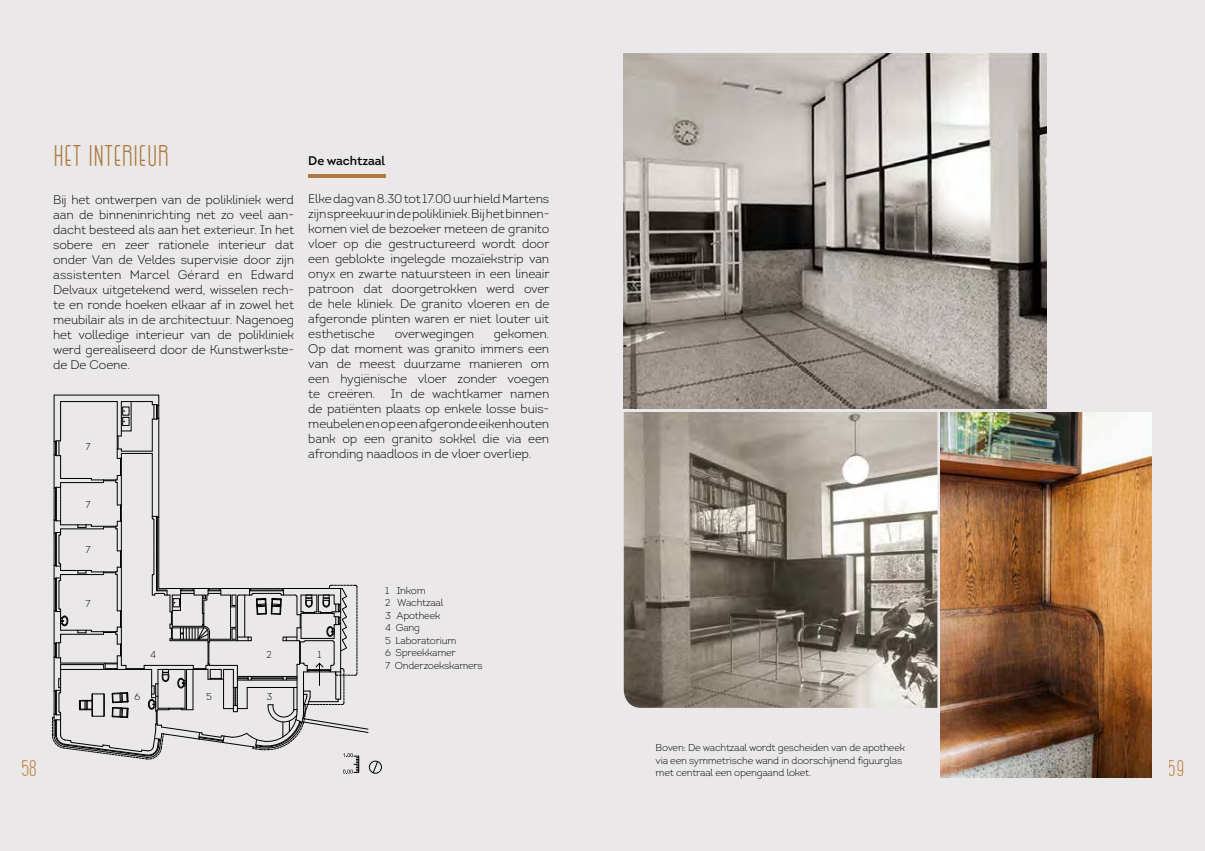
<style>
.page{position:relative;width:1205px;height:851px;background:#fff}
.page>*{position:absolute;margin:0;border:0;box-sizing:border-box;transform-origin:0 0}
.t1{font:30px "GOGOIA";letter-spacing:-.01em;color:#af7b3e}
.t2{font:22.5px "GOGOIA";color:#d09149}
.t3{font:300 12.5px/15px "Intro";letter-spacing:-.01em;color:#000;text-align:justify}
.t4{font:12.5px "Intro";letter-spacing:-.01em;color:#000}
.t5{font:300 10px/12.5px "Intro";letter-spacing:-.02em;color:#000}
</style>
<div class="page">
<div style="left:0;top:0;width:1205px;height:850px;background:#eae8e9"></div>
<hr style="left:121px;top:401px;width:1px;height:35px;background:#000">
<hr style="left:131px;top:401px;width:1px;height:30px;background:#000">
<hr style="left:117px;top:401px;width:1px;height:35px;background:#000">
<hr style="left:158px;top:418px;width:1px;height:99px;background:#000">
<hr style="left:54px;top:395px;width:1px;height:46px;background:#000">
<hr style="left:60px;top:401px;width:1px;height:40px;background:#000">
<hr style="left:152px;top:419px;width:1px;height:32px;background:#000">
<div style="left:369px;top:761px;width:12px;height:12px;border:1px solid #000;border-radius:50%"></div>
<svg style="left:54px;top:394px;width:106px;height:28px"></svg>
<hr style="left:308px;top:175px;width:77px;height:3px;background:#af7b3e">
<svg style="left:52px;top:430px;width:326px;height:343px"></svg>
<img style="left:624px;top:53px;width:422px;height:356px">
<img style="left:624px;top:412px;width:313px;height:295px">
<img style="left:941px;top:412px;width:211px;height:365px">
<h1 class="t1" style="left:53px;top:139px;width:118px">HET INTERIEUR</h1>
<p class="t3" style="left:53px;top:192px;width:242px">Bij het ontwerpen van de polikliniek werd aan de binneninrichting net zo veel aan&shy;dacht besteed als aan het exterieur. In het sobere en zeer rationele interieur dat onder Van de Veldes supervisie door zijn assistenten Marcel Gérard en Edward Delvaux uitgetekend werd, wisselen rech&shy;te en ronde hoeken elkaar af in zowel het meubilair als in de architectuur. Nagenoeg het volledige interieur van de polikliniek werd gerealiseerd door de Kunstwerkste&shy;de De Coene.</p>
<p class="t5" style="left:85px;top:440px;width:7px">7</p>
<p class="t4" style="left:308px;top:153px;width:78px">De wachtzaal</p>
<p class="t3" style="left:308px;top:191px;width:243px">Elke dag van 8.30 tot 17.00 uur hield Martens zijn spreekuur in de polikliniek. Bij het binnen&shy;komen viel de bezoeker meteen de granito vloer op die gestructureerd wordt door een geblokte ingelegde mozaïekstrip van onyx en zwarte natuursteen in een lineair patroon dat doorgetrokken werd over de hele kliniek. De granito vloeren en de afgeronde plinten waren er niet louter uit esthetische</p>
<p class="t3" style="left:308px;top:326px;width:242px;text-indent:186px">gekomen.<br>Op dat moment was granito immers een van de meest duurzame manieren om een hygiënische vloer zonder voegen te creëren.</p>
<p class="t3" style="left:395px;top:326px;width:81px">overwegingen</p>
<p class="t3" style="left:308px;top:386px;width:242px;text-indent:83px">In de wachtkamer namen de patiënten plaats op enkele losse buis&shy;meubelen en op een afgeronde eikenhouten bank op een granito sokkel die via een afronding naadloos in de vloer overliep.</p>
<p class="t5" style="left:85px;top:498px;width:7px">7</p>
<p class="t5" style="left:85px;top:543px;width:7px">7</p>
<p class="t5" style="left:85px;top:597px;width:7px">7</p>
<p class="t5" style="left:150px;top:648px;width:7px">4</p>
<p class="t5" style="left:267px;top:648px;width:7px">2</p>
<p class="t5" style="left:317px;top:648px;width:6px">1</p>
<p class="t5" style="left:135px;top:689px;width:7px">6</p>
<p class="t5" style="left:206px;top:689px;width:7px">5</p>
<p class="t5" style="left:266px;top:689px;width:7px">3</p>
<p class="t5" style="left:385px;top:583px;width:99px">1 Inkom<br>2 Wachtzaal<br>3 Apotheek<br>4 Gang<br>5 Laboratorium<br>6 Spreekkamer<br>7 Onderzoekskamers</p>
<p class="t5" style="left:656px;top:741px;width:251px">Boven: De wachtzaal wordt gescheiden van de apotheek via een symmetrische wand in doorschijnend figuurglas</p>
<h2 class="t2" style="left:20px;top:756px;width:18px">58</h2>
<p class="t5" style="left:656px;top:766px;width:157px">met centraal een opengaand loket.</p>
<h2 class="t2" style="left:1168px;top:756px;width:18px">59</h2>
</div>
